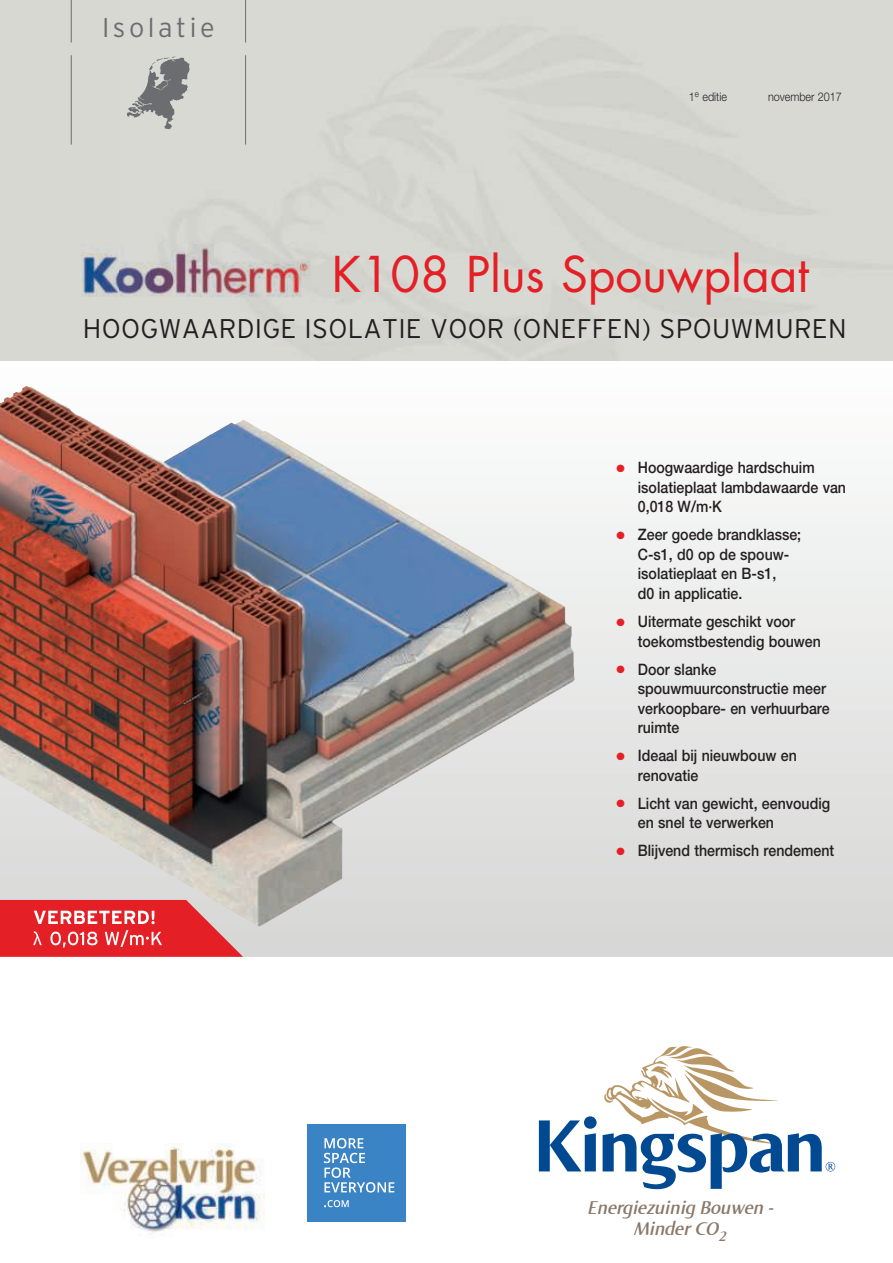
<style>
.page{position:relative;width:893px;height:1263px;background:#fff}
.page>*{position:absolute;margin:0;border:0;box-sizing:border-box;transform-origin:0 0}
.t1{font:48px "Futura Std";color:#e41f25}
.t2{font:300 27px "Interstate";letter-spacing:.01em;color:#231f20}
.t3{font:300 27px "Interstate";letter-spacing:.13em;color:#6c6d70}
.t4{font:italic 600 19.5px/21px "Norma";color:#897869;text-align:center}
.t5{font:500 15.75px/19.5px "Helvetica Neue LT Std";color:#231f20;scale:.9 1}
.t6{font:300 12px "Helvetica Neue LT Std";color:#231f20;scale:.9 1}
.s1{color:#e41f25}
</style>
<div class="page">
<div style="left:0;top:0;width:893px;height:361px;background:#d8d8d3"></div>
<hr style="left:71px;top:0;width:1px;height:43px;background:#6c6d70">
<hr style="left:245px;top:0;width:1px;height:43px;background:#6c6d70">
<svg style="left:127px;top:57px;width:63px;height:72px"></svg>
<hr style="left:71px;top:55px;width:1px;height:90px;background:#6c6d70">
<hr style="left:245px;top:55px;width:1px;height:90px;background:#6c6d70">
<img style="left:0;top:405px;width:893px;height:552px">
<img style="left:82px;top:244px;width:229px;height:53px">
<svg style="left:539px;top:1046px;width:296px;height:143px"></svg>
<img style="left:80px;top:1143px;width:184px;height:89px">
<img style="left:0;top:386px;width:65px;height:427px">
<svg style="left:0;top:900px;width:243px;height:57px;background:#e4484d"></svg>
<div style="left:308px;top:1124px;width:98px;height:97px;background:#3a83c4"></div>
<svg style="left:324px;top:1138px;width:70px;height:54px"></svg>
<svg style="left:324px;top:1200px;width:25px;height:7px"></svg>
<h2 class="t3" style="left:102px;top:12px;width:114px">Isolatie</h2>
<p class="t6" style="left:689px;top:89px;width:44px">1<sup>e</sup> editie</p>
<p class="t6" style="left:768px;top:89px;width:84px">november 2017</p>
<h1 class="t1" style="left:332px;top:244px;width:479px">K108 Plus Spouwplaat</h1>
<h2 class="t2" style="left:83px;top:314px;width:765px">HOOGWAARDIGE ISOLATIE VOOR (ONEFFEN) SPOUWMUREN</h2>
<p class="t5" style="left:638px;top:458px;width:233px;text-indent:-21px"><span class="s1">●</span> Hoogwaardige hardschuim isolatieplaat lambdawaarde van<br>0,018 W/m·K</p>
<p class="t5" style="left:638px;top:525px;width:183px;text-indent:-21px"><span class="s1">●</span> Zeer goede brandklasse;<br>C-s1, d0 op de spouw&shy;isolatieplaat en B-s1,<br>d0 in applicatie.</p>
<p class="t5" style="left:638px;top:611px;width:205px;text-indent:-21px"><span class="s1">●</span> Uitermate geschikt voor toekomstbestendig bouwen</p>
<p class="t5" style="left:638px;top:659px;width:215px;text-indent:-21px"><span class="s1">●</span> Door slanke spouwmuurconstructie meer verkoopbare- en verhuurbare ruimte</p>
<p class="t5" style="left:638px;top:745px;width:178px;text-indent:-21px"><span class="s1">●</span> Ideaal bij nieuwbouw en renovatie</p>
<p class="t5" style="left:638px;top:793px;width:215px;text-indent:-21px"><span class="s1">●</span> Licht van gewicht, eenvoudig en snel te verwerken</p>
<p class="t5" style="left:617px;top:840px;width:243px"><span class="s1">●</span> Blijvend thermisch rendement</p>
<p class="t4" style="left:588px;top:1197px;width:187px">Energiezuinig Bouwen -<br>Minder CO<sub>2</sub></p>
</div>
